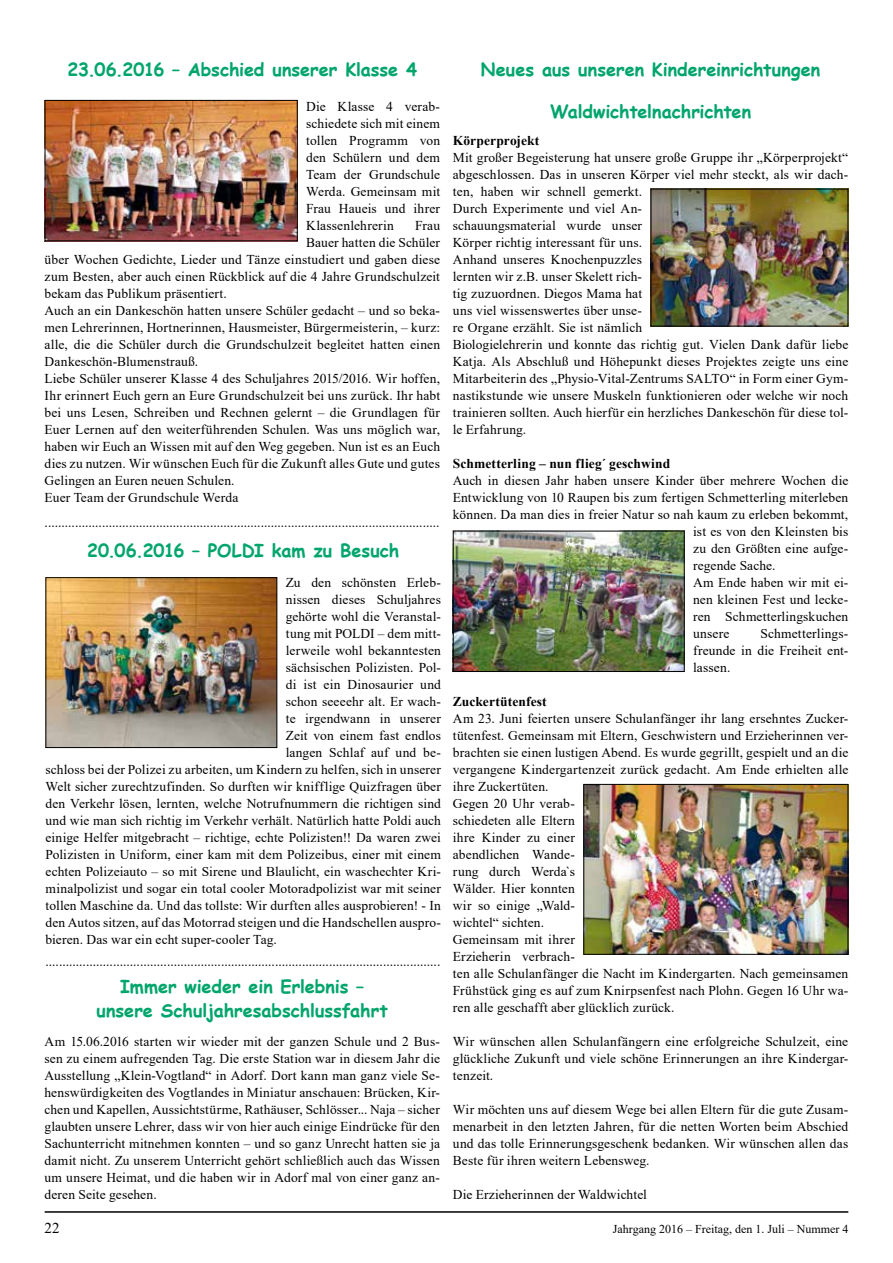
<style>
.page{position:relative;width:893px;height:1263px;background:#fff}
.page>*{position:absolute;margin:0;border:0;box-sizing:border-box;transform-origin:0 0}
.t1{font:700 18px/24px "Comic Sans MS";letter-spacing:-.005em;color:#00a56c;text-align:center}
.t2{font:15px "Times New Roman";color:#000}
.t3{font:13.5px/17px "Times New Roman";letter-spacing:.01em;color:#000;text-align:justify}
.t4{font:700 13.5px "Times New Roman";letter-spacing:.005em;color:#000}
.t5{font:12px "Times New Roman";color:#000}
</style>
<div class="page">
<hr style="left:45px;top:1211px;width:803px;height:2px;background:#000">
<img style="left:47px;top:102px;width:249px;height:137px">
<div style="left:45px;top:100px;width:253px;height:141px;border:1px solid #000"></div>
<img style="left:47px;top:579px;width:228px;height:167px">
<div style="left:45px;top:577px;width:232px;height:171px;border:1px solid #000"></div>
<img style="left:653px;top:191px;width:193px;height:133px">
<div style="left:651px;top:189px;width:197px;height:137px;border:1px solid #000"></div>
<img style="left:455px;top:533px;width:228px;height:137px">
<div style="left:453px;top:531px;width:232px;height:141px;border:1px solid #000"></div>
<img style="left:585px;top:786px;width:261px;height:167px">
<div style="left:583px;top:784px;width:265px;height:171px;border:1px solid #000"></div>
<h1 class="t1" style="left:68px;top:57px;width:351px">23.06.2016 – Abschied unserer Klasse 4</h1>
<p class="t3" style="left:306px;top:97px;width:135px">Die Klasse 4 verab&shy;schiedete sich mit einem tollen Programm von den Schülern und dem Team der Grundschule Werda. Gemeinsam mit Frau Haueis und ihrer Klassenlehrerin</p>
<p class="t3" style="left:415px;top:216px;width:26px">Frau</p>
<p class="t3" style="left:306px;top:233px;width:135px">Bauer hatten die Schüler</p>
<p class="t3" style="left:45px;top:250px;width:397px">über Wochen Gedichte, Lieder und Tänze einstudiert und gaben diese</p>
<p class="t3" style="left:45px;top:267px;width:397px">zum Besten, aber auch einen Rückblick auf die 4 Jahre Grundschulzeit</p>
<p class="t3" style="left:45px;top:284px;width:184px">bekam das Publikum präsentiert.</p>
<p class="t3" style="left:45px;top:301px;width:397px">Auch an ein Dankeschön hatten unsere Schüler gedacht – und so beka-</p>
<p class="t3" style="left:45px;top:318px;width:397px">men Lehrerinnen, Hortnerinnen, Hausmeister, Bürgermeisterin, – kurz:</p>
<p class="t3" style="left:45px;top:335px;width:397px">alle, die die Schüler durch die Grundschulzeit begleitet hatten einen</p>
<p class="t3" style="left:45px;top:352px;width:155px">Dankeschön-Blumenstrauß.</p>
<p class="t3" style="left:45px;top:369px;width:397px">Liebe Schüler unserer Klasse 4 des Schuljahres 2015/2016. Wir hoffen,</p>
<p class="t3" style="left:45px;top:386px;width:397px">Ihr erinnert Euch gern an Eure Grundschulzeit bei uns zurück. Ihr habt</p>
<p class="t3" style="left:45px;top:403px;width:397px">bei uns Lesen, Schreiben und Rechnen gelernt – die Grundlagen für</p>
<p class="t3" style="left:45px;top:420px;width:397px">Euer Lernen auf den weiterführenden Schulen. Was uns möglich war,</p>
<p class="t3" style="left:45px;top:437px;width:397px">haben wir Euch an Wissen mit auf den Weg gegeben. Nun ist es an Euch</p>
<p class="t3" style="left:45px;top:454px;width:397px">dies zu nutzen. Wir wünschen Euch für die Zukunft alles Gute und gutes</p>
<p class="t3" style="left:45px;top:471px;width:191px">Gelingen an Euren neuen Schulen.</p>
<p class="t3" style="left:45px;top:488px;width:195px">Euer Team der Grundschule Werda</p>
<p class="t3" style="left:45px;top:513px;width:396px">.....................................................................................................................</p>
<h1 class="t1" style="left:87px;top:537px;width:314px">20.06.2016 – POLDI kam zu Besuch</h1>
<p class="t3" style="left:286px;top:573px;width:157px">Zu den schönsten Erleb-</p>
<p class="t3" style="left:286px;top:590px;width:157px">nissen dieses Schuljahres</p>
<p class="t3" style="left:286px;top:607px;width:157px">gehörte wohl die Veranstal-</p>
<p class="t3" style="left:286px;top:624px;width:157px">tung mit POLDI – dem mitt-</p>
<p class="t3" style="left:286px;top:641px;width:157px">lerweile wohl bekanntesten</p>
<p class="t3" style="left:286px;top:658px;width:157px">sächsischen Polizisten. Pol-</p>
<p class="t3" style="left:286px;top:675px;width:157px">di ist ein Dinosaurier und</p>
<p class="t3" style="left:286px;top:692px;width:157px">schon seeeehr alt. Er wach-</p>
<p class="t3" style="left:286px;top:709px;width:157px">te irgendwann in unserer</p>
<p class="t3" style="left:286px;top:726px;width:157px">Zeit von einem fast endlos</p>
<p class="t3" style="left:286px;top:743px;width:157px">langen Schlaf auf und be-</p>
<p class="t3" style="left:45px;top:760px;width:397px">schloss bei der Polizei zu arbeiten, um Kindern zu helfen, sich in unserer</p>
<p class="t3" style="left:45px;top:777px;width:397px">Welt sicher zurechtzufinden. So durften wir knifflige Quizfragen über</p>
<p class="t3" style="left:45px;top:794px;width:397px">den Verkehr lösen, lernten, welche Notrufnummern die richtigen sind</p>
<p class="t3" style="left:45px;top:811px;width:397px">und wie man sich richtig im Verkehr verhält. Natürlich hatte Poldi auch</p>
<p class="t3" style="left:45px;top:828px;width:397px">einige Helfer mitgebracht – richtige, echte Polizisten!! Da waren zwei</p>
<p class="t3" style="left:45px;top:846px;width:397px">Polizisten in Uniform, einer kam mit dem Polizeibus, einer mit einem</p>
<p class="t3" style="left:45px;top:863px;width:397px">echten Polizeiauto – so mit Sirene und Blaulicht, ein waschechter Kri-</p>
<p class="t3" style="left:45px;top:880px;width:397px">minalpolizist und sogar ein total cooler Motoradpolizist war mit seiner</p>
<p class="t3" style="left:45px;top:897px;width:397px">tollen Maschine da. Und das tollste: Wir durften alles ausprobieren! - In</p>
<p class="t3" style="left:45px;top:914px;width:397px">den Autos sitzen, auf das Motorrad steigen und die Handschellen auspro-</p>
<p class="t3" style="left:45px;top:931px;width:233px">bieren. Das war ein echt super-cooler Tag.</p>
<p class="t3" style="left:45px;top:953px;width:396px">.....................................................................................................................</p>
<h1 class="t1" style="left:96px;top:974px;width:293px">Immer wieder ein Erlebnis – unsere Schuljahresabschlussfahrt</h1>
<p class="t3" style="left:45px;top:1033px;width:397px">Am 15.06.2016 starten wir wieder mit der ganzen Schule und 2 Bus&shy;sen zu einem aufregenden Tag. Die erste Station war in diesem Jahr die Ausstellung „Klein-Vogtland“ in Adorf. Dort kann man ganz viele Se&shy;henswürdigkeiten des Vogtlandes in Miniatur anschauen: Brücken, Kir&shy;chen und Kapellen, Aussichtstürme, Rathäuser, Schlösser... Naja – sicher glaubten unsere Lehrer, dass wir von hier auch einige Eindrücke für den Sachunterricht mitnehmen konnten – und so ganz Unrecht hatten sie ja damit nicht. Zu unserem Unterricht gehört schließlich auch das Wissen um unsere Heimat, und die haben wir in Adorf mal von einer ganz an&shy;deren Seite gesehen.</p>
<h1 class="t1" style="left:481px;top:57px;width:341px">Neues aus unseren Kindereinrichtungen</h1>
<h1 class="t1" style="left:550px;top:98px;width:203px">Waldwichtelnachrichten</h1>
<p class="t4" style="left:453px;top:130px;width:88px">Körperprojekt</p>
<p class="t3" style="left:453px;top:148px;width:397px;text-align:left">Mit großer Begeisterung hat unsere große Gruppe ihr „Körperprojekt“ abgeschlossen. Das in unseren Körper viel mehr steckt, als wir dach&shy;ten, haben wir schnell gemerkt.<br>Durch Experimente und viel An-<br>schauungsmaterial wurde unser<br>Körper richtig interessant für uns.<br>Anhand unseres Knochenpuzzles<br>lernten wir z.B. unser Skelett rich-<br>tig zuzuordnen. Diegos Mama hat<br>uns viel wissenswertes über unse-<br>re Organe erzählt. Sie ist nämlich<br>Biologielehrerin und konnte das richtig gut. Vielen Dank dafür liebe Katja. Als Abschluß und Höhepunkt dieses Projektes zeigte uns eine Mitarbeiterin des „Physio-Vital-Zentrums SALTO“ in Form einer Gym&shy;nastikstunde wie unsere Muskeln funktionieren oder welche wir noch trainieren sollten. Auch hierfür ein herzliches Dankeschön für diese tol&shy;le Erfahrung.</p>
<p class="t4" style="left:453px;top:454px;width:219px">Schmetterling – nun flieg´ geschwind</p>
<p class="t3" style="left:453px;top:471px;width:397px">Auch in diesen Jahr haben unsere Kinder über mehrere Wochen die</p>
<p class="t3" style="left:453px;top:488px;width:397px">Entwicklung von 10 Raupen bis zum fertigen Schmetterling miterleben</p>
<p class="t3" style="left:453px;top:505px;width:397px">können. Da man dies in freier Natur so nah kaum zu erleben bekommt,</p>
<p class="t3" style="left:693px;top:522px;width:157px">ist es von den Kleinsten bis</p>
<p class="t3" style="left:693px;top:539px;width:157px">zu den Größten eine aufge-</p>
<p class="t3" style="left:693px;top:556px;width:84px">regende Sache.</p>
<p class="t3" style="left:693px;top:573px;width:157px">Am Ende haben wir mit ei-</p>
<p class="t3" style="left:693px;top:590px;width:157px">nen kleinen Fest und lecke-</p>
<p class="t3" style="left:693px;top:607px;width:157px">ren Schmetterlingskuchen</p>
<p class="t3" style="left:693px;top:624px;width:38px">unsere</p>
<p class="t3" style="left:693px;top:624px;width:157px;text-indent:67px">Schmetterlings&shy;freunde in die Freiheit ent&shy;lassen.</p>
<p class="t4" style="left:453px;top:692px;width:95px">Zuckertütenfest</p>
<p class="t3" style="left:453px;top:709px;width:397px;text-align:left">Am 23. Juni feierten unsere Schulanfänger ihr lang ersehntes Zucker&shy;tütenfest. Gemeinsam mit Eltern, Geschwistern und Erzieherinnen ver&shy;brachten sie einen lustigen Abend. Es wurde gegrillt, gespielt und an die vergangene Kindergartenzeit zurück gedacht. Am Ende erhielten alle ihre Zuckertüten.<br>Gegen 20 Uhr verab-<br>schiedeten alle Eltern<br>ihre Kinder zu einer<br>abendlichen Wande-<br>rung durch Werda`s<br>Wälder. Hier konnten<br>wir so einige „Wald-<br>wichtel“ sichten.<br>Gemeinsam mit ihrer<br>Erzieherin verbrach-<br>ten alle Schulanfänger die Nacht im Kindergarten. Nach gemeinsamen Frühstück ging es auf zum Knirpsenfest nach Plohn. Gegen 16 Uhr wa&shy;ren alle geschafft aber glücklich zurück.</p>
<p class="t3" style="left:453px;top:1033px;width:397px">Wir wünschen allen Schulanfängern eine erfolgreiche Schulzeit, eine glückliche Zukunft und viele schöne Erinnerungen an ihre Kindergar&shy;tenzeit.</p>
<p class="t3" style="left:453px;top:1101px;width:397px">Wir möchten uns auf diesem Wege bei allen Eltern für die gute Zusam&shy;menarbeit in den letzten Jahren, für die netten Worten beim Abschied und das tolle Erinnerungsgeschenk bedanken. Wir wünschen allen das Beste für ihren weitern Lebensweg.</p>
<p class="t3" style="left:453px;top:1186px;width:196px">Die Erzieherinnen der Waldwichtel</p>
<p class="t2" style="left:45px;top:1217px;width:17px">22</p>
<p class="t5" style="left:613px;top:1220px;width:237px">Jahrgang 2016 – Freitag, den 1. Juli – Nummer 4</p>
</div>
